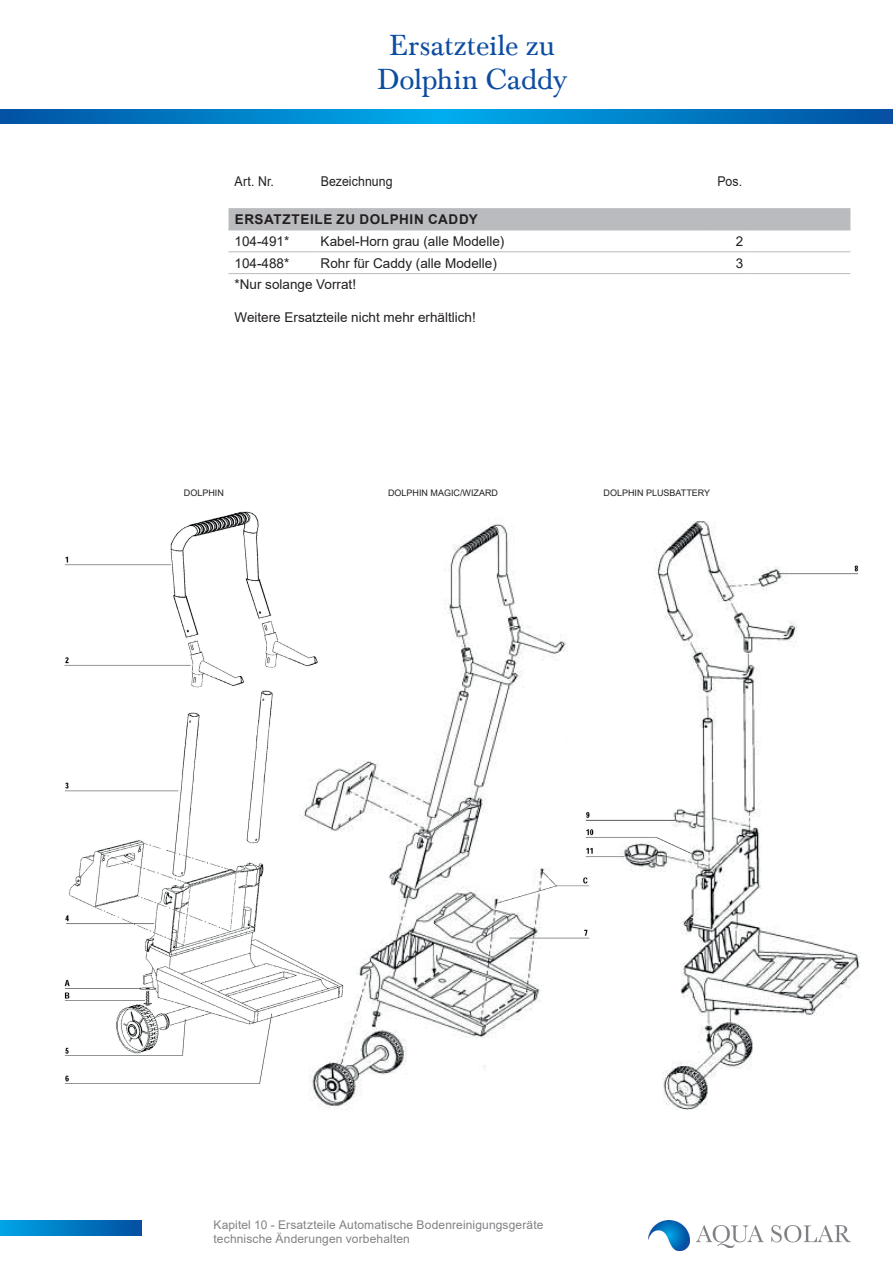
<style>
.page{position:relative;width:893px;height:1263px;background:#fff}
.page>*{position:absolute;margin:0;border:0;box-sizing:border-box;transform-origin:0 0}
.t1{font:30px/33.5px "Baskerville Com";letter-spacing:-.005em;color:#0d4da1;text-align:center}
.t2{font:13.5px "Arial";color:#231f20}
.t3{font:700 13.5px "Arial";letter-spacing:.045em;color:#231f20}
.t4{font:13.5px "Arial";color:#231f20;scale:.91 1}
.t5{font:12px/14.4px "Arial";letter-spacing:.01em;color:#808285}
.t6{font:9px "Arial";color:#231f20}
</style>
<div class="page">
<img style="left:64px;top:511px;width:796px;height:599px">
<img style="left:697px;top:1225px;width:153px;height:22px">
<img style="left:649px;top:1220px;width:40px;height:30px">
<div style="left:229px;top:208px;width:621px;height:22px;background:#babbbe"></div>
<hr style="left:229px;top:230px;width:86px;height:1px;background:#babbbe">
<hr style="left:315px;top:230px;width:395px;height:1px;background:#babbbe">
<hr style="left:710px;top:230px;width:39px;height:1px;background:#babbbe">
<hr style="left:749px;top:230px;width:101px;height:1px;background:#babbbe">
<hr style="left:229px;top:251px;width:86px;height:1px;background:#babbbe">
<hr style="left:315px;top:251px;width:395px;height:1px;background:#babbbe">
<hr style="left:710px;top:251px;width:39px;height:1px;background:#babbbe">
<hr style="left:749px;top:251px;width:101px;height:1px;background:#babbbe">
<hr style="left:229px;top:273px;width:86px;height:1px;background:#babbbe">
<hr style="left:315px;top:273px;width:395px;height:1px;background:#babbbe">
<hr style="left:710px;top:273px;width:39px;height:1px;background:#babbbe">
<hr style="left:749px;top:273px;width:101px;height:1px;background:#babbbe">
<div style="left:71px;top:506px;width:50px;height:21px;background:#fff"></div>
<div style="left:374px;top:508px;width:98px;height:13px;background:#fff"></div>
<div style="left:612px;top:508px;width:98px;height:13px;background:#fff"></div>
<svg style="left:0;top:1220px;width:141px;height:15px;background:#007ac3"></svg>
<svg style="left:0;top:110px;width:893px;height:13px;background:#007ec7"></svg>
<h1 class="t1" style="left:377px;top:30px;width:191px">Ersatzteile zu<br>Dolphin Caddy</h1>
<p class="t4" style="left:235px;top:172px;width:45px">Art. Nr.</p>
<p class="t4" style="left:321px;top:172px;width:81px">Bezeichnung</p>
<p class="t4" style="left:717px;top:172px;width:29px">Pos.</p>
<p class="t3" style="left:235px;top:210px;width:245px">ERSATZTEILE ZU DOLPHIN CADDY</p>
<p class="t2" style="left:235px;top:232px;width:56px">104-491*</p>
<p class="t2" style="left:321px;top:232px;width:185px">Kabel-Horn grau (alle Modelle)</p>
<p class="t2" style="left:736px;top:232px;width:9px">2</p>
<p class="t2" style="left:235px;top:254px;width:56px">104-488*</p>
<p class="t2" style="left:321px;top:254px;width:178px">Rohr für Caddy (alle Modelle)</p>
<p class="t2" style="left:736px;top:254px;width:9px">3</p>
<p class="t2" style="left:235px;top:275px;width:123px">*Nur solange Vorrat!</p>
<p class="t2" style="left:235px;top:308px;width:243px">Weitere Ersatzteile nicht mehr erhältlich!</p>
<p class="t6" style="left:184px;top:486px;width:42px">DOLPHIN</p>
<p class="t6" style="left:388px;top:487px;width:112px">DOLPHIN MAGIC/WIZARD</p>
<p class="t6" style="left:604px;top:486px;width:108px">DOLPHIN PLUSBATTERY</p>
<p class="t5" style="left:214px;top:1217px;width:331px">Kapitel 10 - Ersatzteile Automatische Bodenreinigungsgeräte technische Änderungen vorbehalten</p>
</div>
